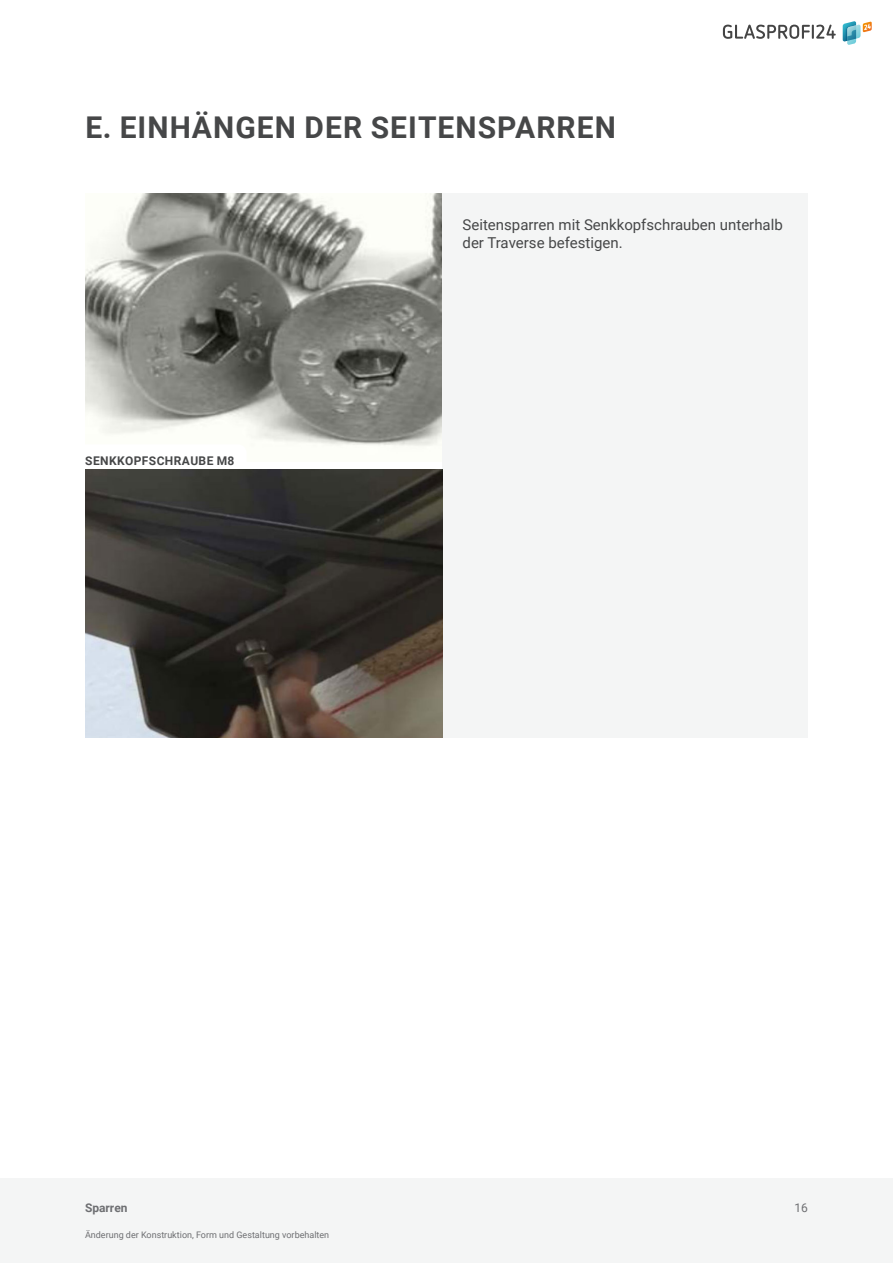
<style>
.page{position:relative;width:893px;height:1263px;background:#fff}
.page>*{position:absolute;margin:0;border:0;box-sizing:border-box;transform-origin:0 0}
.Headline{font:700 30px "Roboto";letter-spacing:.035em;color:#464748}
.Copy{font:15px/18px "Roboto";color:#464748}
.BU{font:700 12px "Roboto";letter-spacing:.035em;color:#464748}
.t1{font:700 12px "Roboto";color:#6e6f72}
.t2{font:12px "Roboto";color:#6e6f72}
.t3{font:9px "Roboto";color:#6e6f72}
</style>
<div class="page">
<svg style="left:843px;top:21px;width:29px;height:24px"></svg>
<svg style="left:723px;top:25px;width:113px;height:14px"></svg>
<div style="left:0;top:1178px;width:893px;height:85px;background:#f4f5f5"></div>
<img style="left:85px;top:193px;width:357px;height:255px">
<div style="left:72px;top:444px;width:175px;height:34px;background:#fff;border-radius:9px"></div>
<div style="left:442px;top:193px;width:366px;height:545px;background:#f4f5f5"></div>
<img style="left:85px;top:470px;width:357px;height:268px">
<p class="Headline" style="left:86px;top:106px;width:532px">E. EINHÄNGEN DER SEITENSPARREN</p>
<p class="BU" style="left:85px;top:452px;width:151px">SENKKOPFSCHRAUBE M8</p>
<p class="Copy" style="left:463px;top:216px;width:322px">Seitensparren mit Senkkopfschrauben unterhalb der Traverse befestigen.</p>
<p class="t1" style="left:85px;top:1199px;width:44px">Sparren</p>
<p class="t3" style="left:85px;top:1229px;width:246px">Änderung der Konstruktion, Form und Gestaltung vorbehalten</p>
<p class="t2" style="left:794px;top:1199px;width:15px">16</p>
</div>
